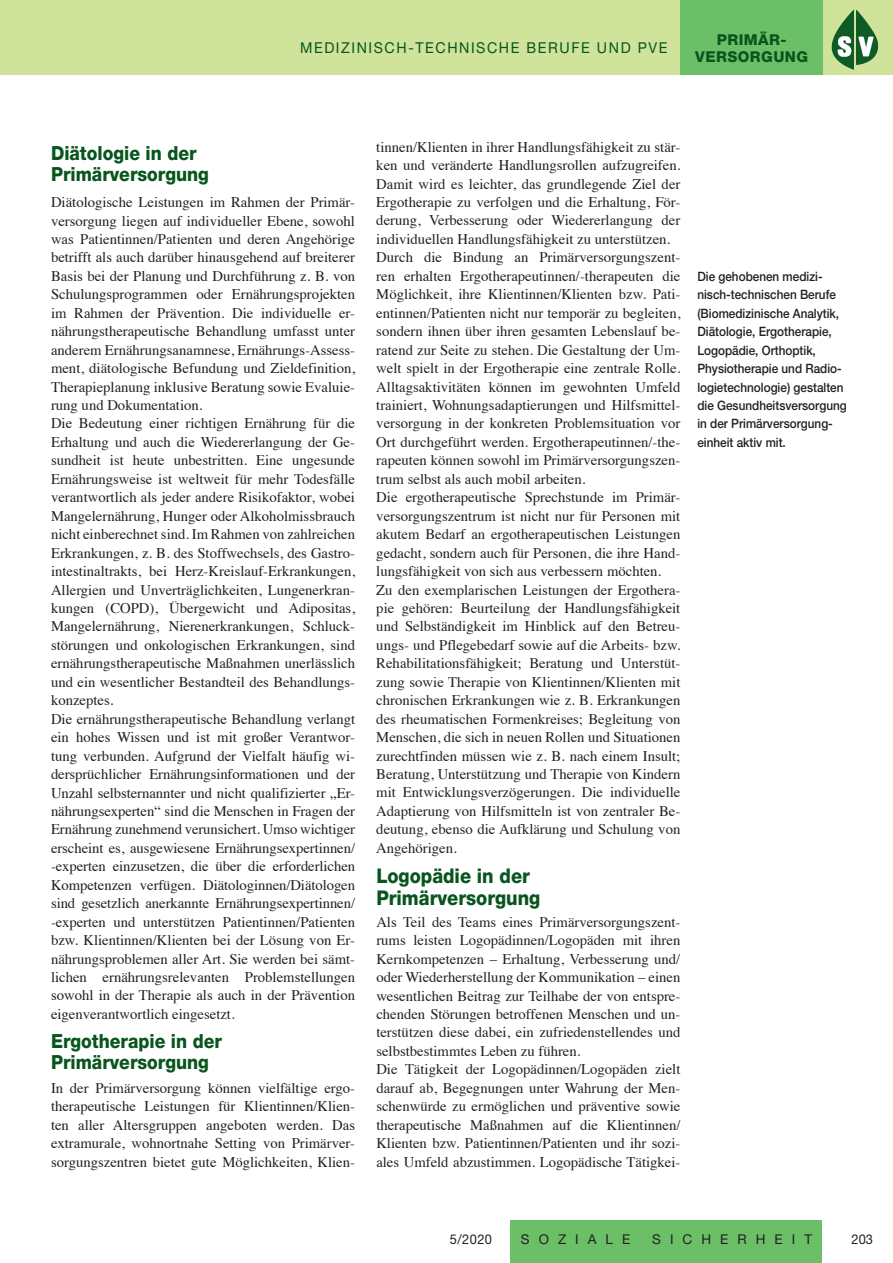
<style>
.page{position:relative;width:893px;height:1263px;background:#fff}
.page>*{position:absolute;margin:0;border:0;box-sizing:border-box;transform-origin:0 0}
.t1{font:800 20.25px/21.8px "Helvetica Neue";color:#08551e;scale:.9 1}
.t2{font:800 19.5px/21px "Helvetica Neue";color:#08551e;scale:.9 1}
.t3{font:15px "Helvetica Neue LT Std";letter-spacing:.11em;color:#08551e;scale:.95 1}
.t4{font:800 15px/17.5px "Helvetica Neue LT Std";letter-spacing:.03em;color:#08551e;text-align:center}
.t5{font:14.7px/18.5px "Times";color:#231f20}
.t6{font:13.5px "Helvetica Neue LT Std";letter-spacing:.67em;color:#231f20}
.t7{font:13.5px "Helvetica Neue LT Std";letter-spacing:.67em;color:#231f20;scale:.95 1}
.t8{font:500 12.9px/18.5px "Helvetica Neue";color:#231f20;scale:.91 1}
</style>
<div class="page">
<div style="left:510px;top:1220px;width:312px;height:43px;background:#6bc067"></div>
<div style="left:0;top:0;width:893px;height:74px;background:#d0e39a"></div>
<div style="left:680px;top:0;width:143px;height:74px;background:#6bc067"></div>
<img style="left:856px;top:10px;width:22px;height:55px">
<p class="t3" style="left:300px;top:39px;width:388px">MEDIZINISCH-TECHNISCHE BERUFE UND PVE</p>
<p class="t4" style="left:695px;top:30px;width:114px">PRIMÄR-<br>VERSORGUNG</p>
<h2 class="t2" style="left:51px;top:142px;width:177px">Diätologie in der<br>Primärversorgung</h2>
<p class="t5" style="left:51px;top:192px;width:306px">Diätologische Leistungen im Rahmen der Primär&shy;versorgung liegen auf individueller Ebene, sowohl was Patientinnen/Patienten und deren Angehörige betrifft als auch darüber hinausgehend auf breiterer Basis bei der Planung und Durchführung z. B. von Schulungsprogrammen oder Ernährungsprojekten im Rahmen der Prävention. Die individuelle er&shy;nährungstherapeutische Behandlung umfasst unter anderem Ernährungsanamnese, Ernährungs-Assess&shy;ment, diätologische Befundung und Zieldefinition, Therapieplanung inklusive Beratung sowie Evaluie&shy;rung und Dokumentation.<br>Die Bedeutung einer richtigen Ernährung für die Erhaltung und auch die Wiedererlangung der Ge&shy;sundheit ist heute unbestritten. Eine ungesunde Ernährungsweise ist weltweit für mehr Todesfälle verantwortlich als jeder andere Risikofaktor, wobei Mangelernährung, Hunger oder Alkoholmissbrauch nicht einberechnet sind. Im Rahmen von zahlreichen Erkrankungen, z. B. des Stoffwechsels, des Gastro&shy;intestinaltrakts, bei Herz-Kreislauf-Erkrankungen, Allergien und Unverträglichkeiten, Lungenerkran&shy;kungen (COPD), Übergewicht und Adipositas, Mangelernährung, Nierenerkrankungen, Schluck&shy;störungen und onkologischen Erkrankungen, sind ernährungstherapeutische Maßnahmen unerlässlich und ein wesentlicher Bestandteil des Behandlungs&shy;konzeptes.<br>Die ernährungstherapeutische Behandlung verlangt ein hohes Wissen und ist mit großer Verantwor&shy;tung verbunden. Aufgrund der Vielfalt häufig wi&shy;dersprüchlicher Ernährungsinformationen und der Unzahl selbsternannter und nicht qualifizierter „Er&shy;nährungsexperten“ sind die Menschen in Fragen der Ernährung zunehmend verunsichert. Umso wichtiger erscheint es, ausgewiesene Ernährungsexpertinnen/ -experten einzusetzen, die über die erforderlichen Kompetenzen verfügen. Diätologinnen/Diätologen sind gesetzlich anerkannte Ernährungsexpertinnen/ -experten und unterstützen Patientinnen/Patienten bzw. Klientinnen/Klienten bei der Lösung von Er&shy;nährungsproblemen aller Art. Sie werden bei sämt&shy;lichen ernährungsrelevanten Problemstellungen sowohl in der Therapie als auch in der Prävention eigenverantwortlich eingesetzt.</p>
<h2 class="t2" style="left:51px;top:1031px;width:191px">Ergotherapie in der<br>Primärversorgung</h2>
<p class="t5" style="left:51px;top:1077px;width:306px;text-align:justify">In der Primärversorgung können vielfältige ergo&shy;therapeutische Leistungen für Klientinnen/Klien&shy;ten aller Altersgruppen angeboten werden. Das extramurale, wohnortnahe Setting von Primärver&shy;sorgungszentren bietet gute Möglichkeiten, Klien-</p>
<p class="t5" style="left:376px;top:136px;width:306px">tinnen/Klienten in ihrer Handlungsfähigkeit zu stär&shy;ken und veränderte Handlungsrollen aufzugreifen.<br>Damit wird es leichter, das grundlegende Ziel der Ergotherapie zu verfolgen und die Erhaltung, För&shy;derung, Verbesserung oder Wiedererlangung der individuellen Handlungsfähigkeit zu unterstützen.<br>Durch die Bindung an Primärversorgungszent&shy;ren erhalten Ergotherapeutinnen/-therapeuten die Möglichkeit, ihre Klientinnen/Klienten bzw. Pati&shy;entinnen/Patienten nicht nur temporär zu begleiten, sondern ihnen über ihren gesamten Lebenslauf be&shy;ratend zur Seite zu stehen. Die Gestaltung der Um&shy;welt spielt in der Ergotherapie eine zentrale Rolle.<br>Alltagsaktivitäten können im gewohnten Umfeld trainiert, Wohnungsadaptierungen und Hilfsmittel&shy;versorgung in der konkreten Problemsituation vor Ort durchgeführt werden. Ergotherapeutinnen/-the&shy;rapeuten können sowohl im Primärversorgungszen&shy;trum selbst als auch mobil arbeiten.<br>Die ergotherapeutische Sprechstunde im Primär&shy;versorgungszentrum ist nicht nur für Personen mit akutem Bedarf an ergotherapeutischen Leistungen gedacht, sondern auch für Personen, die ihre Hand&shy;lungsfähigkeit von sich aus verbessern möchten.<br>Zu den exemplarischen Leistungen der Ergothera&shy;pie gehören: Beurteilung der Handlungsfähigkeit und Selbständigkeit im Hinblick auf den Betreu&shy;ungs- und Pflegebedarf sowie auf die Arbeits- bzw.<br>Rehabilitationsfähigkeit; Beratung und Unterstüt&shy;zung sowie Therapie von Klientinnen/Klienten mit chronischen Erkrankungen wie z. B. Erkrankungen des rheumatischen Formenkreises; Begleitung von Menschen, die sich in neuen Rollen und Situationen zurechtfinden müssen wie z. B. nach einem Insult; Beratung, Unterstützung und Therapie von Kindern mit Entwicklungsverzögerungen. Die individuelle Adaptierung von Hilfsmitteln ist von zentraler Be&shy;deutung, ebenso die Aufklärung und Schulung von Angehörigen.</p>
<h1 class="t1" style="left:376px;top:865px;width:184px">Logopädie in der<br>Primärversorgung</h1>
<p class="t5" style="left:376px;top:911px;width:306px">Als Teil des Teams eines Primärversorgungszent&shy;rums leisten Logopädinnen/Logopäden mit ihren Kernkompetenzen – Erhaltung, Verbesserung und/ oder Wiederherstellung der Kommunikation – einen wesentlichen Beitrag zur Teilhabe der von entspre&shy;chenden Störungen betroffenen Menschen und un&shy;terstützen diese dabei, ein zufriedenstellendes und selbstbestimmtes Leben zu führen.<br>Die Tätigkeit der Logopädinnen/Logopäden zielt darauf ab, Begegnungen unter Wahrung der Men&shy;schenwürde zu ermöglichen und präventive sowie therapeutische Maßnahmen auf die Klientinnen/ Klienten bzw. Patientinnen/Patienten und ihr sozi&shy;ales Umfeld abzustimmen. Logopädische Tätigkei-</p>
<p class="t8" style="left:697px;top:267px;width:166px">Die gehobenen medizi&shy;nisch-technischen Berufe (Biomedizinische Analytik,<br>Diätologie, Ergotherapie,<br>Logopädie, Orthoptik,<br>Physiotherapie und Radio&shy;logietechnologie) gestalten die Gesundheitsversorgung in der Primärversorgung&shy;einheit aktiv mit.</p>
<p class="t7" style="left:450px;top:1231px;width:46px">5/2020</p>
<p class="t6" style="left:521px;top:1231px;width:111px">SOZIALE</p>
<p class="t6" style="left:652px;top:1231px;width:161px">SICHERHEIT</p>
<p class="t7" style="left:852px;top:1231px;width:24px">203</p>
</div>
